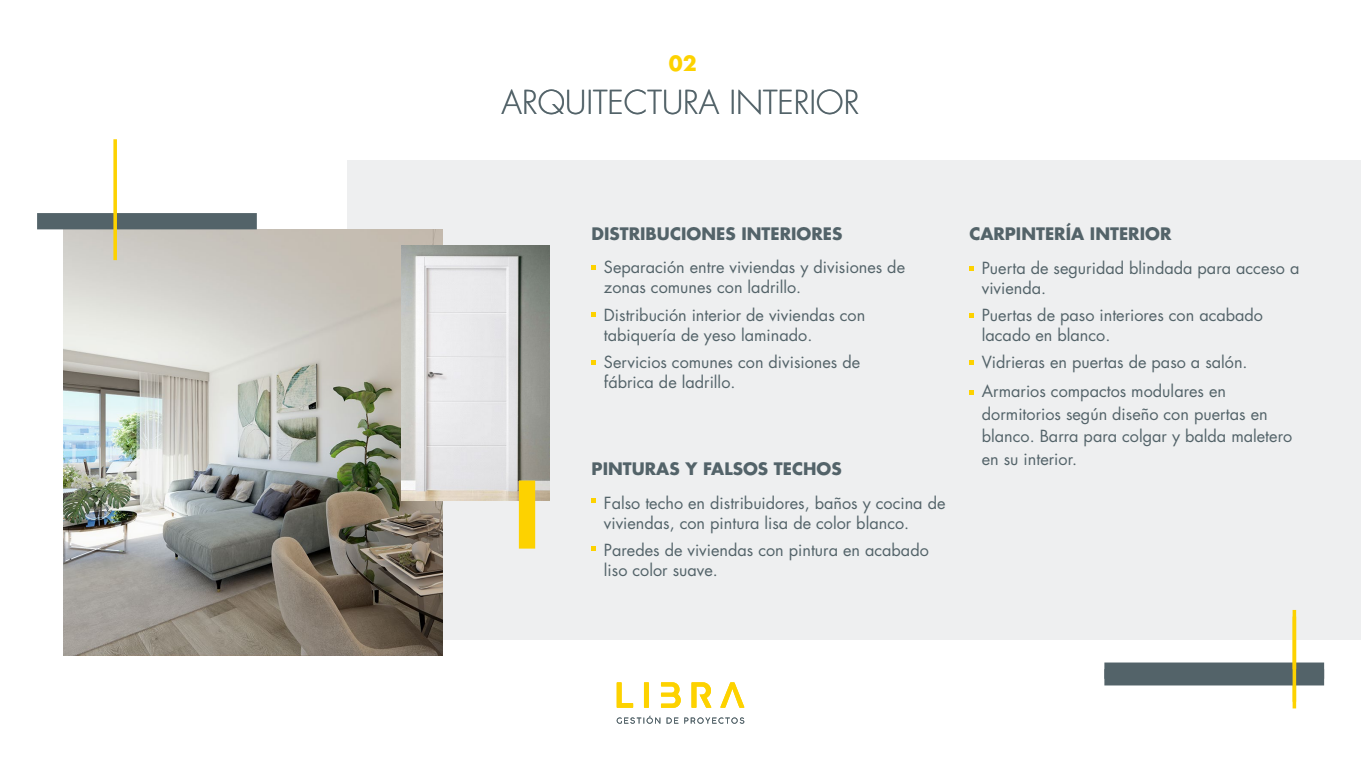
<style>
.page{position:relative;width:1361px;height:766px;background:#fff}
.page>*{position:absolute;margin:0;border:0;box-sizing:border-box;transform-origin:0 0}
.t1{font:300 32.1px "Futura Std";color:#536369}
.t2{font:700 20.4px "Futura Std";color:#fdd200}
.t3{font:700 16.8px "Futura Std";color:#536369}
.t4{font:16.2px/20px "Futura Std";color:#536369}
</style>
<div class="page">
<div style="left:347px;top:160px;width:1014px;height:479px;background:#eeeff0"></div>
<div style="left:1104px;top:662px;width:220px;height:16px;background:#536369"></div>
<svg style="left:1292px;top:609px;width:4px;height:7px"></svg>
<div style="left:1104px;top:669px;width:220px;height:16px;background:#536369"></div>
<svg style="left:1292px;top:616px;width:4px;height:92px"></svg>
<img style="left:64px;top:229px;width:378px;height:426px">
<div style="left:37px;top:213px;width:220px;height:16px;background:#536369"></div>
<svg style="left:113px;top:139px;width:4px;height:121px"></svg>
<svg style="left:644px;top:682px;width:5px;height:25px"></svg>
<svg style="left:720px;top:682px;width:24px;height:25px"></svg>
<svg style="left:691px;top:682px;width:20px;height:25px"></svg>
<svg style="left:661px;top:682px;width:20px;height:25px"></svg>
<svg style="left:617px;top:682px;width:16px;height:25px"></svg>
<svg style="left:617px;top:715px;width:127px;height:8px"></svg>
<svg style="left:592px;top:265px;width:4px;height:4px"></svg>
<svg style="left:969px;top:266px;width:5px;height:4px"></svg>
<svg style="left:592px;top:312px;width:4px;height:4px"></svg>
<svg style="left:969px;top:313px;width:5px;height:5px"></svg>
<svg style="left:592px;top:360px;width:4px;height:5px"></svg>
<svg style="left:969px;top:390px;width:5px;height:4px"></svg>
<svg style="left:969px;top:360px;width:5px;height:4px"></svg>
<svg style="left:592px;top:498px;width:4px;height:5px"></svg>
<svg style="left:592px;top:546px;width:4px;height:5px"></svg>
<img style="left:401px;top:245px;width:149px;height:255px">
<div style="left:519px;top:480px;width:16px;height:68px;background:#fdd200"></div>
<p class="t2" style="left:669px;top:50px;width:29px">02</p>
<h1 class="t1" style="left:502px;top:83px;width:359px">ARQUITECTURA INTERIOR</h1>
<p class="t3" style="left:591px;top:222px;width:252px">DISTRIBUCIONES INTERIORES</p>
<p class="t4" style="left:604px;top:257px;width:303px">Separación entre viviendas y divisiones de zonas comunes con ladrillo.</p>
<p class="t4" style="left:604px;top:304px;width:263px">Distribución interior de viviendas con tabiquería de yeso laminado.</p>
<p class="t4" style="left:604px;top:352px;width:258px">Servicios comunes con divisiones de fábrica de ladrillo.</p>
<p class="t3" style="left:592px;top:457px;width:252px">PINTURAS Y FALSOS TECHOS</p>
<p class="t4" style="left:604px;top:493px;width:343px">Falso techo en distribuidores, baños y cocina de viviendas, con pintura lisa de color blanco.</p>
<p class="t4" style="left:604px;top:540px;width:326px">Paredes de viviendas con pintura en acabado liso color suave.</p>
<p class="t3" style="left:969px;top:222px;width:203px">CARPINTERÍA INTERIOR</p>
<p class="t4" style="left:982px;top:258px;width:319px">Puerta de seguridad blindada para acceso a vivienda.</p>
<p class="t4" style="left:982px;top:305px;width:283px">Puertas de paso interiores con acabado lacado en blanco.</p>
<p class="t4" style="left:982px;top:347px;width:267px;line-height:29.6px">Vidrieras en puertas de paso a salón.<br>Armarios compactos modulares en</p>
<p class="t4" style="left:982px;top:403px;width:312px;line-height:22.5px">dormitorios según diseño con puertas en blanco. Barra para colgar y balda maletero en su interior.</p>
</div>
